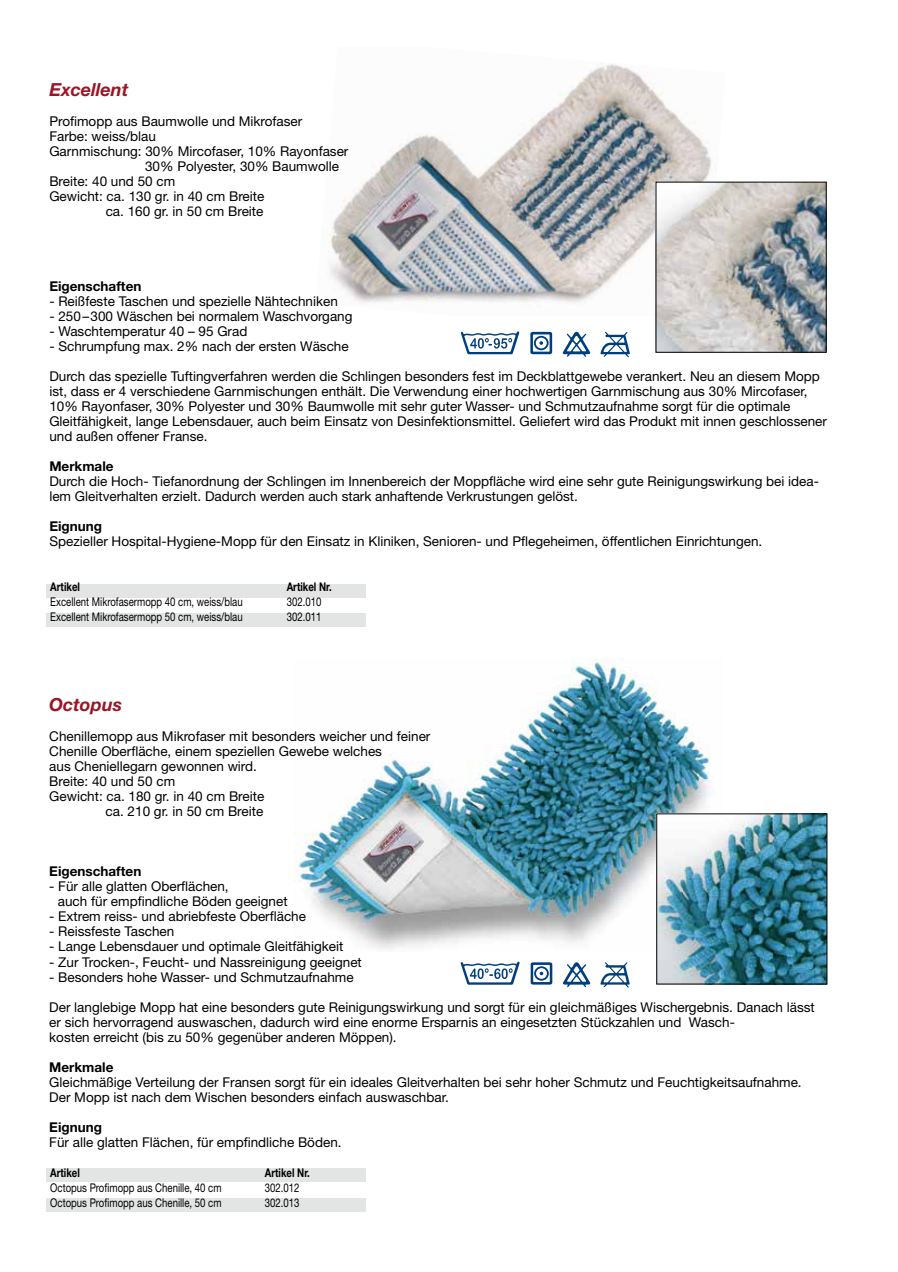
<style>
.page{position:relative;width:898px;height:1272px;background:#fff}
.page>*{position:absolute;margin:0;border:0;box-sizing:border-box;transform-origin:0 0}
.t1{font:italic 700 18px "Helvetica Neue";color:#9b1525}
.t2{font:13.5px/15px "Helvetica Neue";color:#000}
.t3{font:700 13.5px "Helvetica Neue";color:#000}
.t4{font:12px/15px "Helvetica Neue";color:#000;scale:.8 1}
.t5{font:700 12px "Helvetica Neue";color:#000;scale:.8 1}
</style>
<div class="page">
<img style="left:294px;top:658px;width:416px;height:292px">
<div style="left:47px;top:1198px;width:319px;height:13px;background:#e3e4e4"></div>
<div style="left:47px;top:1168px;width:319px;height:13px;background:#e3e4e4"></div>
<img style="left:658px;top:815px;width:166px;height:167px">
<div style="left:656px;top:813px;width:170px;height:171px;border:1px solid #000"></div>
<img style="left:329px;top:64px;width:396px;height:239px">
<div style="left:47px;top:613px;width:319px;height:14px;background:#e3e4e4"></div>
<div style="left:47px;top:584px;width:319px;height:13px;background:#e3e4e4"></div>
<svg style="left:460px;top:331px;width:59px;height:23px"></svg>
<svg style="left:600px;top:332px;width:29px;height:25px"></svg>
<svg style="left:562px;top:332px;width:28px;height:25px"></svg>
<svg style="left:530px;top:332px;width:22px;height:22px"></svg>
<svg style="left:600px;top:962px;width:29px;height:25px"></svg>
<svg style="left:563px;top:962px;width:27px;height:25px"></svg>
<svg style="left:530px;top:962px;width:22px;height:22px"></svg>
<svg style="left:460px;top:961px;width:59px;height:23px"></svg>
<img style="left:657px;top:184px;width:167px;height:166px">
<h1 class="t1" style="left:49px;top:78px;width:81px">Excellent</h1>
<p class="t2" style="left:49px;top:114px;width:254px">Profimopp aus Baumwolle und Mikrofaser</p>
<p class="t2" style="left:49px;top:129px;width:108px">Farbe: weiss/blau</p>
<p class="t2" style="left:49px;top:144px;width:300px">Garnmischung: 30% Mircofaser, 10% Rayonfaser</p>
<p class="t2" style="left:145px;top:159px;width:195px">30% Polyester, 30% Baumwolle</p>
<p class="t2" style="left:49px;top:174px;width:127px">Breite: 40 und 50 cm</p>
<p class="t2" style="left:49px;top:189px;width:216px">Gewicht: ca. 130 gr. in 40 cm Breite</p>
<p class="t2" style="left:106px;top:204px;width:159px">ca. 160 gr. in 50 cm Breite</p>
<p class="t3" style="left:49px;top:278px;width:93px">Eigenschaften</p>
<p class="t2" style="left:49px;top:294px;width:290px">- Reißfeste Taschen und spezielle Nähtechniken</p>
<p class="t2" style="left:49px;top:309px;width:304px">- 250 – 300 Wäschen bei normalem Waschvorgang</p>
<p class="t2" style="left:49px;top:324px;width:199px">- Waschtemperatur 40 – 95 Grad</p>
<p class="t2" style="left:49px;top:339px;width:301px">- Schrumpfung max. 2% nach der ersten Wäsche</p>
<p class="t2" style="left:49px;top:369px;width:778px">Durch das spezielle Tuftingverfahren werden die Schlingen besonders fest im Deckblattgewebe verankert. Neu an diesem Mopp ist, dass er 4 verschiedene Garnmischungen enthält. Die Verwendung einer hochwertigen Garnmischung aus 30% Mircofaser, 10% Rayonfaser, 30% Polyester und 30% Baumwolle mit sehr guter Wasser- und Schmutzaufnahme sorgt für die optimale Gleitfähigkeit, lange Lebensdauer, auch beim Einsatz von Desinfektionsmittel. Geliefert wird das Produkt mit innen geschlossener und außen offener Franse.</p>
<p class="t3" style="left:49px;top:458px;width:66px">Merkmale</p>
<p class="t2" style="left:49px;top:473px;width:770px">Durch die Hoch- Tiefanordnung der Schlingen im Innenbereich der Moppfläche wird eine sehr gute Reinigungswirkung bei idea&shy;lem Gleitverhalten erzielt. Dadurch werden auch stark anhaftende Verkrustungen gelöst.</p>
<p class="t3" style="left:49px;top:518px;width:54px">Eignung</p>
<p class="t2" style="left:49px;top:533px;width:714px">Spezieller Hospital-Hygiene-Mopp für den Einsatz in Kliniken, Senioren- und Pflegeheimen, öffentlichen Einrichtungen.</p>
<p class="t5" style="left:50px;top:579px;width:39px">Artikel</p>
<p class="t4" style="left:50px;top:594px;width:242px">Excellent Mikrofasermopp 40 cm, weiss/blau<br>Excellent Mikrofasermopp 50 cm, weiss/blau</p>
<p class="t5" style="left:286px;top:579px;width:58px">Artikel Nr.</p>
<p class="t4" style="left:286px;top:594px;width:45px">302.010<br>302.011</p>
<h1 class="t1" style="left:49px;top:693px;width:74px">Octopus</h1>
<p class="t2" style="left:49px;top:729px;width:382px">Chenillemopp aus Mikrofaser mit besonders weicher und feiner</p>
<p class="t2" style="left:49px;top:744px;width:334px">Chenille Oberfläche, einem speziellen Gewebe welches</p>
<p class="t2" style="left:49px;top:759px;width:209px">aus Cheniellegarn gewonnen wird.</p>
<p class="t2" style="left:49px;top:774px;width:127px">Breite: 40 und 50 cm</p>
<p class="t2" style="left:49px;top:789px;width:216px">Gewicht: ca. 180 gr. in 40 cm Breite</p>
<p class="t2" style="left:106px;top:804px;width:159px">ca. 210 gr. in 50 cm Breite</p>
<p class="t3" style="left:49px;top:863px;width:93px">Eigenschaften</p>
<p class="t2" style="left:58px;top:879px;width:231px;text-indent:-9px">- Für alle glatten Oberflächen,<br>auch für empfindliche Böden geeignet</p>
<p class="t2" style="left:49px;top:908px;width:258px">- Extrem reiss- und abriebfeste Oberfläche</p>
<p class="t2" style="left:49px;top:923px;width:127px">- Reissfeste Taschen</p>
<p class="t2" style="left:49px;top:938px;width:295px">- Lange Lebensdauer und optimale Gleitfähigkeit</p>
<p class="t2" style="left:49px;top:953px;width:314px">- Zur Trocken-, Feucht- und Nassreinigung geeignet</p>
<p class="t2" style="left:49px;top:968px;width:306px">- Besonders hohe Wasser- und Schmutzaufnahme</p>
<p class="t2" style="left:49px;top:998px;width:766px">Der langlebige Mopp hat eine besonders gute Reinigungswirkung und sorgt für ein gleichmäßiges Wischergebnis. Danach lässt er sich hervorragend auswaschen, dadurch wird eine enorme Ersparnis an eingesetzten Stückzahlen und Wasch-<br>kosten erreicht (bis zu 50% gegenüber anderen Möppen).</p>
<p class="t3" style="left:49px;top:1058px;width:66px">Merkmale</p>
<p class="t2" style="left:49px;top:1073px;width:753px">Gleichmäßige Verteilung der Fransen sorgt für ein ideales Gleitverhalten bei sehr hoher Schmutz und Feuchtigkeitsaufnahme.<br>Der Mopp ist nach dem Wischen besonders einfach auswaschbar.</p>
<p class="t3" style="left:49px;top:1118px;width:54px">Eignung</p>
<p class="t2" style="left:49px;top:1133px;width:294px">Für alle glatten Flächen, für empfindliche Böden.</p>
<p class="t5" style="left:50px;top:1164px;width:39px">Artikel</p>
<p class="t4" style="left:50px;top:1179px;width:216px">Octopus Profimopp aus Chenille, 40 cm<br>Octopus Profimopp aus Chenille, 50 cm</p>
<p class="t5" style="left:265px;top:1164px;width:58px">Artikel Nr.</p>
<p class="t4" style="left:265px;top:1179px;width:45px">302.012<br>302.013</p>
</div>
